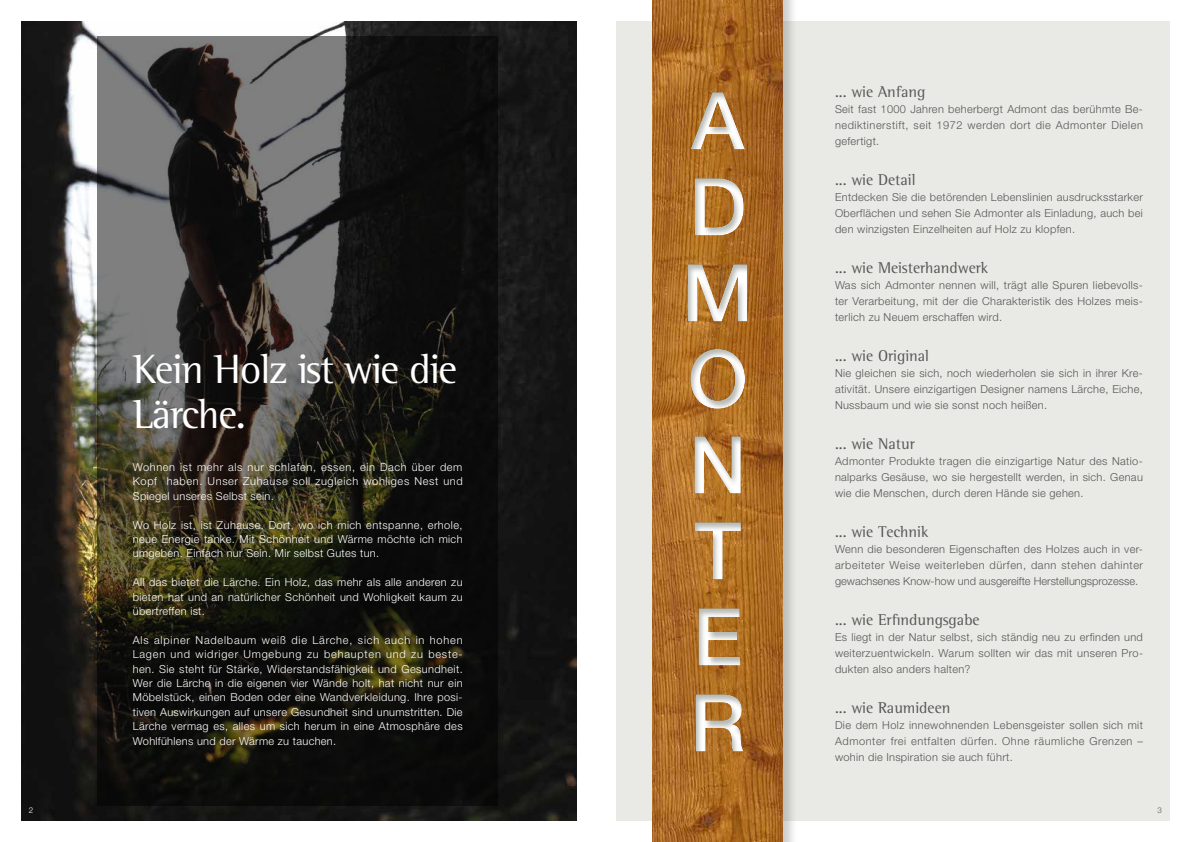
<style>
.page{position:relative;width:1191px;height:842px;background:#fff}
.page>*{position:absolute;margin:0;border:0;box-sizing:border-box;transform-origin:0 0}
.t1{font:500 80px/86px "Helvetica Neue LT Pro";color:#fff}
.t2{font:42px/45px "Rotis Semi Serif";letter-spacing:-.03em;color:#fff}
.t3{font:16px "Rotis Semi Serif";color:#565656}
.t4{font:300 11px/16px "Helvetica Neue LT Std";letter-spacing:.03em;color:#565656;text-align:justify}
.t5{font:300 11px/14.4px "Helvetica Neue LT Std";letter-spacing:.03em;color:#fff;text-align:justify}
.t6{font:300 8px "Helvetica Neue LT Std";color:#fff}
.t7{font:300 8px "Helvetica Neue LT Std";color:#565656}
</style>
<div class="page">
<div style="left:616px;top:21px;width:554px;height:800px;background:#e9eae5"></div>
<img style="left:652px;top:0;width:131px;height:842px">
<img style="left:21px;top:21px;width:555px;height:800px">
<svg style="left:98px;top:36px;width:400px;height:770px;background:#2a2924"></svg>
<svg style="left:652px;top:72px;width:141px;height:700px;background:#ab6f2d"></svg>
<h2 class="t2" style="left:133px;top:350px;width:326px">Kein Holz ist wie die<br>Lärche.</h2>
<p class="t5" style="left:133px;top:461px;width:331px">Wohnen ist mehr als nur schlafen, essen, ein Dach über dem Kopf haben. Unser Zuhause soll zugleich wohliges Nest und Spiegel unseres Selbst sein.</p>
<p class="t5" style="left:133px;top:518px;width:331px">Wo Holz ist, ist Zuhause. Dort, wo ich mich entspanne, erhole, neue Energie tanke. Mit Schönheit und Wärme möchte ich mich umgeben. Einfach nur Sein. Mir selbst Gutes tun.</p>
<p class="t5" style="left:133px;top:576px;width:331px">All das bietet die Lärche. Ein Holz, das mehr als alle anderen zu bieten hat und an natürlicher Schönheit und Wohligkeit kaum zu übertreffen ist.</p>
<p class="t5" style="left:133px;top:634px;width:331px">Als alpiner Nadelbaum weiß die Lärche, sich auch in hohen Lagen und widriger Umgebung zu behaupten und zu beste&shy;hen. Sie steht für Stärke, Widerstandsfähigkeit und Gesundheit.<br>Wer die Lärche in die eigenen vier Wände holt, hat nicht nur ein Möbelstück, einen Boden oder eine Wandverkleidung. Ihre posi&shy;tiven Auswirkungen auf unsere Gesundheit sind unumstritten. Die Lärche vermag es, alles um sich herum in eine Atmosphäre des Wohlfühlens und der Wärme zu tauchen.</p>
<h1 class="t1" style="left:682px;top:79px;width:73px">A<br>D<br>M<br>O<br>N<br>T<br>E<br>R</h1>
<h3 class="t3" style="left:835px;top:86px;width:92px">... wie Anfang</h3>
<p class="t4" style="left:835px;top:102px;width:309px">Seit fast 1000 Jahren beherbergt Admont das berühmte Be&shy;nediktinerstift, seit 1972 werden dort die Admonter Dielen gefertigt.</p>
<h3 class="t3" style="left:835px;top:174px;width:82px">... wie Detail</h3>
<p class="t4" style="left:835px;top:190px;width:309px">Entdecken Sie die betörenden Lebenslinien ausdrucksstarker Oberflächen und sehen Sie Admonter als Einladung, auch bei den winzigsten Einzelheiten auf Holz zu klopfen.</p>
<h3 class="t3" style="left:835px;top:262px;width:155px">... wie Meisterhandwerk</h3>
<p class="t4" style="left:835px;top:278px;width:309px">Was sich Admonter nennen will, trägt alle Spuren liebevolls&shy;ter Verarbeitung, mit der die Charakteristik des Holzes meis&shy;terlich zu Neuem erschaffen wird.</p>
<h3 class="t3" style="left:835px;top:350px;width:95px">... wie Original</h3>
<p class="t4" style="left:835px;top:366px;width:309px">Nie gleichen sie sich, noch wiederholen sie sich in ihrer Kre&shy;ativität. Unsere einzigartigen Designer namens Lärche, Eiche, Nussbaum und wie sie sonst noch heißen.</p>
<h3 class="t3" style="left:835px;top:438px;width:81px">... wie Natur</h3>
<p class="t4" style="left:835px;top:454px;width:309px">Admonter Produkte tragen die einzigartige Natur des Natio&shy;nalparks Gesäuse, wo sie hergestellt werden, in sich. Genau wie die Menschen, durch deren Hände sie gehen.</p>
<h3 class="t3" style="left:835px;top:526px;width:95px">... wie Technik</h3>
<p class="t4" style="left:835px;top:542px;width:309px">Wenn die besonderen Eigenschaften des Holzes auch in ver&shy;arbeiteter Weise weiterleben dürfen, dann stehen dahinter gewachsenes Know-how und ausgereifte Herstellungsprozesse.</p>
<h3 class="t3" style="left:835px;top:614px;width:146px">... wie Erfindungsgabe</h3>
<p class="t4" style="left:835px;top:630px;width:309px">Es liegt in der Natur selbst, sich ständig neu zu erfinden und weiterzuentwickeln. Warum sollten wir das mit unseren Pro&shy;dukten also anders halten?</p>
<h3 class="t3" style="left:835px;top:701px;width:117px">... wie Raumideen</h3>
<p class="t4" style="left:835px;top:718px;width:309px">Die dem Holz innewohnenden Lebensgeister sollen sich mit Admonter frei entfalten dürfen. Ohne räumliche Grenzen – wohin die Inspiration sie auch führt.</p>
<p class="t6" style="left:29px;top:807px;width:6px">2</p>
<p class="t7" style="left:1157px;top:807px;width:6px">3</p>
</div>
